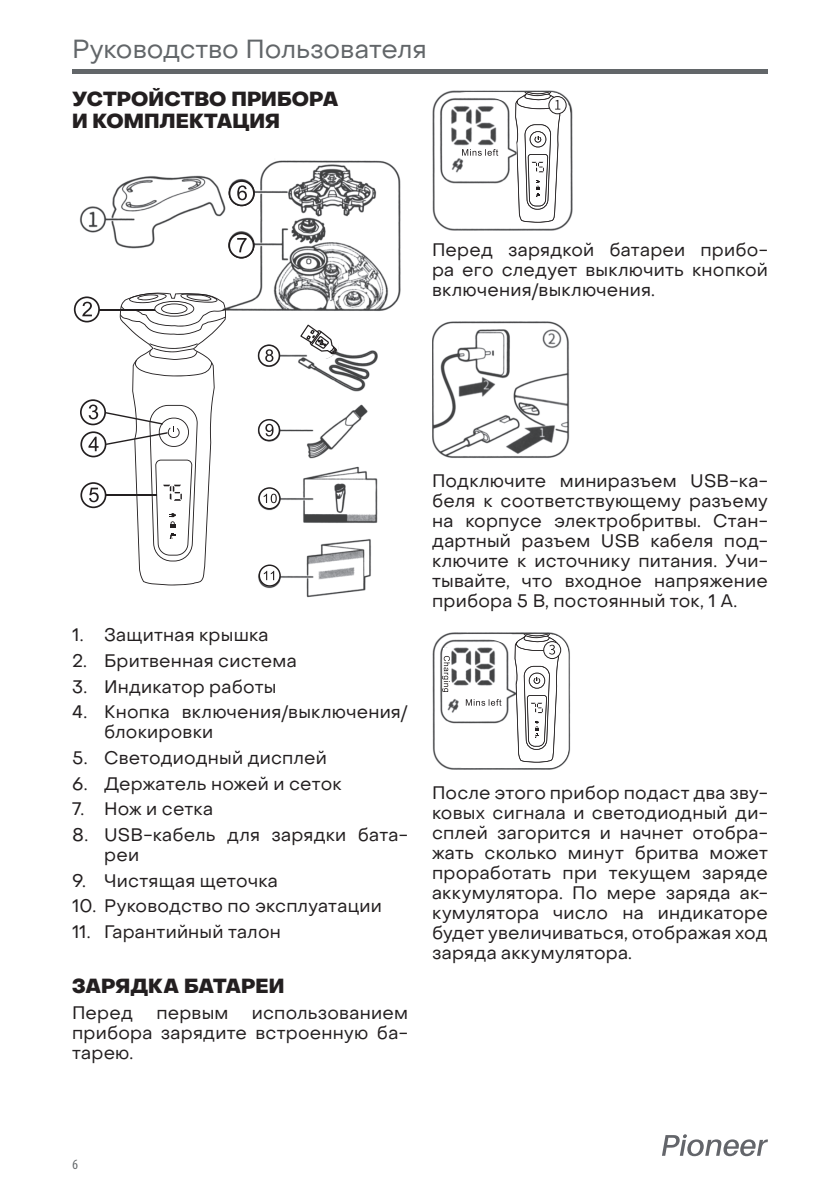
<style>
.page{position:relative;width:840px;height:1191px;background:#fff}
.page>*{position:absolute;margin:0;border:0;box-sizing:border-box;transform-origin:0 0}
.t1{font:26px "Object Sans";color:#626669}
.Заголовки{font:800 20px/22px "Object Sans";letter-spacing:.005em;color:#231f20}
.Основной_текстовый_б{font:18px/20px "Object Sans";letter-spacing:.015em;color:#231f20;text-align:justify}
.Основной_текст_для_с{font:18px/20px "Object Sans";letter-spacing:.015em;color:#231f20}
.t2{font:condensed 14.2px "Myriad Pro";color:#626669}
</style>
<div class="page">
<hr style="left:72px;top:69px;width:695px;height:4px;background:#626669">
<svg style="left:662px;top:1134px;width:105px;height:22px"></svg>
<img style="left:73px;top:160px;width:328px;height:349px">
<svg style="left:89px;top:404px;width:9px;height:15px"></svg>
<div style="left:80px;top:399px;width:26px;height:26px;border:2px solid #231f20;border-radius:50%"></div>
<svg style="left:88px;top:437px;width:10px;height:14px"></svg>
<div style="left:80px;top:431px;width:26px;height:26px;border:2px solid #231f20;border-radius:50%"></div>
<svg style="left:89px;top:487px;width:10px;height:15px"></svg>
<div style="left:80px;top:482px;width:26px;height:26px;border:2px solid #231f20;border-radius:50%"></div>
<svg style="left:82px;top:302px;width:10px;height:14px"></svg>
<div style="left:74px;top:296px;width:26px;height:26px;border:2px solid #231f20;border-radius:50%"></div>
<hr style="left:99px;top:309px;width:56px;height:1px;background:#231f20">
<div style="left:227px;top:339px;width:178px;height:238px;background:#fff"></div>
<img style="left:244px;top:321px;width:144px;height:277px">
<svg style="left:258px;top:345px;width:21px;height:21px"></svg>
<div style="left:258px;top:344px;width:22px;height:23px;border:1px solid #231f20;border-radius:50%"></div>
<svg style="left:258px;top:420px;width:21px;height:20px"></svg>
<div style="left:258px;top:419px;width:22px;height:22px;border:1px solid #231f20;border-radius:50%"></div>
<svg style="left:259px;top:488px;width:21px;height:21px"></svg>
<div style="left:258px;top:487px;width:22px;height:22px;border:1px solid #231f20;border-radius:50%"></div>
<svg style="left:259px;top:565px;width:21px;height:21px"></svg>
<div style="left:258px;top:564px;width:22px;height:22px;border:1px solid #231f20;border-radius:50%"></div>
<svg style="left:265px;top:424px;width:8px;height:12px"></svg>
<svg style="left:263px;top:494px;width:13px;height:9px"></svg>
<svg style="left:264px;top:571px;width:10px;height:9px"></svg>
<svg style="left:265px;top:349px;width:8px;height:13px"></svg>
<svg style="left:229px;top:181px;width:25px;height:24px"></svg>
<div style="left:228px;top:180px;width:26px;height:26px;border:2px solid #231f20;border-radius:50%"></div>
<svg style="left:237px;top:185px;width:10px;height:15px"></svg>
<div style="left:229px;top:233px;width:24px;height:25px;background:#fff;border-radius:50%"></div>
<div style="left:228px;top:232px;width:26px;height:26px;border:2px solid #231f20;border-radius:50%"></div>
<svg style="left:237px;top:238px;width:9px;height:14px"></svg>
<svg style="left:299px;top:323px;width:40px;height:36px"></svg>
<svg style="left:105px;top:292px;width:121px;height:293px"></svg>
<img style="left:432px;top:91px;width:141px;height:139px">
<div style="left:438px;top:195px;width:74px;height:22px;background:#fff"></div>
<svg style="left:450px;top:92px;width:120px;height:136px"></svg>
<img style="left:432px;top:321px;width:138px;height:137px">
<img style="left:432px;top:633px;width:138px;height:137px">
<svg style="left:442px;top:634px;width:126px;height:134px"></svg>
<h1 class="t1" style="left:72px;top:33px;width:356px">Руководство Пользователя</h1>
<p class="Заголовки" style="left:72px;top:88px;width:267px">УСТРОЙСТВО ПРИБОРА<br>И КОМПЛЕКТАЦИЯ</p>
<p class="Основной_текстовый_б" style="left:432px;top:239px;width:337px">Перед зарядкой батареи прибо&shy;ра его следует выключить кнопкой включения/выключения.</p>
<p class="Основной_текст_для_с" style="left:72px;top:625px;width:198px">1. Защитная крышка</p>
<p class="Основной_текст_для_с" style="left:72px;top:650px;width:226px">2. Бритвенная система</p>
<p class="Основной_текст_для_с" style="left:72px;top:676px;width:206px">3. Индикатор работы</p>
<p class="Основной_текст_для_с" style="left:104px;top:702px;width:305px;text-indent:-32px">4. Кнопка включения/выключения/ блокировки</p>
<p class="Основной_текст_для_с" style="left:72px;top:747px;width:256px">5. Светодиодный дисплей</p>
<p class="Основной_текст_для_с" style="left:72px;top:773px;width:271px">6. Держатель ножей и сеток</p>
<p class="Основной_текст_для_с" style="left:72px;top:799px;width:142px">7. Нож и сетка</p>
<p class="Основной_текст_для_с" style="left:104px;top:824px;width:305px;text-indent:-32px">8. USB-кабель для зарядки бата&shy;реи</p>
<p class="Основной_текст_для_с" style="left:72px;top:870px;width:207px">9. Чистящая щеточка</p>
<p class="Основной_текст_для_с" style="left:72px;top:896px;width:311px">10. Руководство по эксплуатации</p>
<p class="Основной_текст_для_с" style="left:72px;top:921px;width:210px">11. Гарантийный талон</p>
<p class="Заголовки" style="left:72px;top:975px;width:214px">ЗАРЯДКА БАТАРЕИ</p>
<p class="Основной_текстовый_б" style="left:72px;top:1002px;width:62px">Перед</p>
<p class="Основной_текстовый_б" style="left:156px;top:1002px;width:74px">первым</p>
<p class="Основной_текстовый_б" style="left:72px;top:1002px;width:337px;text-indent:180px">использованием прибора зарядите встроенную ба&shy;тарею.</p>
<p class="Основной_текстовый_б" style="left:432px;top:471px;width:337px">Подключите миниразъем USB-ка&shy;беля к соответствующему разъему на корпусе электробритвы. Стан&shy;дартный разъем USB кабеля под&shy;ключите к источнику питания. Учи&shy;тывайте, что входное напряжение прибора 5 В, постоянный ток, 1 А.</p>
<p class="Основной_текстовый_б" style="left:432px;top:782px;width:337px">После этого прибор подаст два зву&shy;ковых сигнала и светодиодный ди&shy;сплей загорится и начнет отобра&shy;жать сколько минут бритва может проработать при текущем заряде аккумулятора. По мере заряда ак&shy;кумулятора число на индикаторе будет увеличиваться, отображая ход заряда аккумулятора.</p>
<p class="t2" style="left:72px;top:1156px;width:7px">6</p>
</div>
